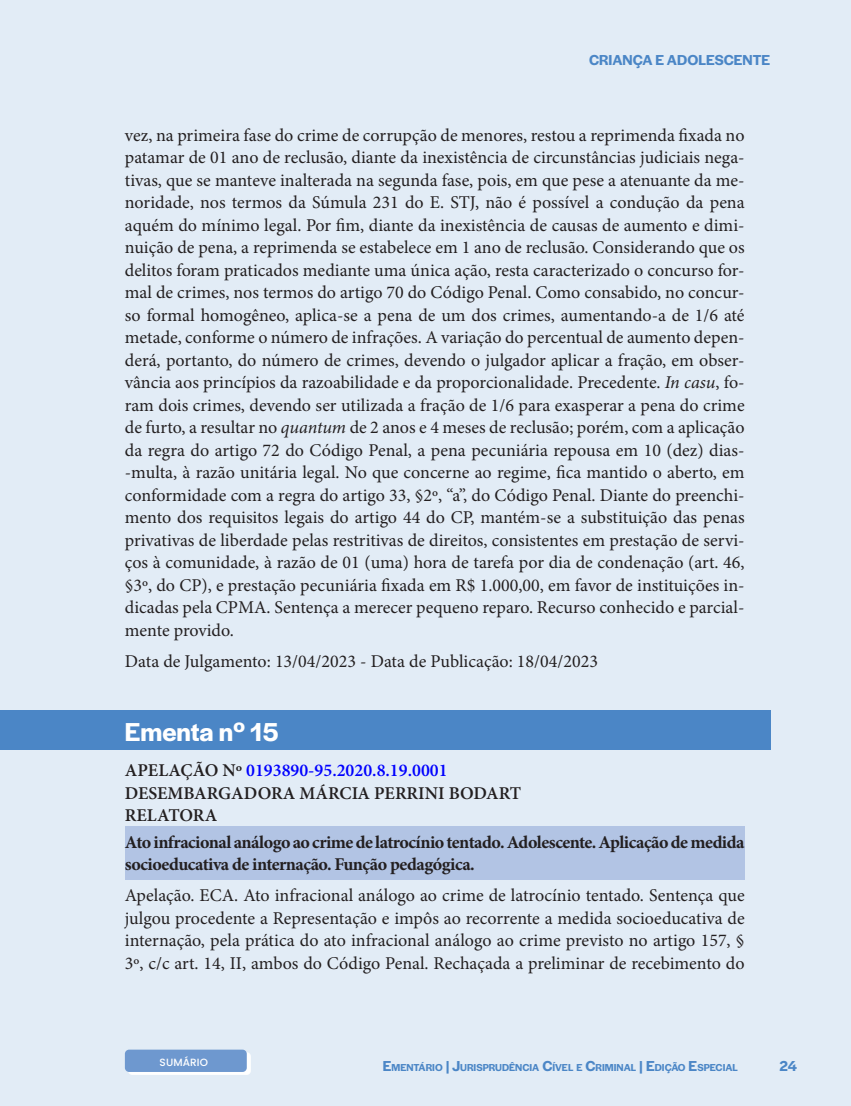
<style>
.page{position:relative;width:851px;height:1106px;background:#fff}
.page>*{position:absolute;margin:0;border:0;box-sizing:border-box;transform-origin:0 0}
.t1{font:600 27px "Halyard Display";color:#fff}
.t2{font:18px/22.5px "Minion Pro";color:#231f20;text-align:justify}
.t3{font:700 18px/22.5px "Minion Pro";letter-spacing:-.03em;color:#231f20}
.t4{font:600 18px "Minion Pro";color:#231f20}
.t5{font:600 18px "Minion Pro";color:#00f}
.t6{font:600 15px "Halyard Display";color:#4b86c6}
.t7{font:600 15px "Halyard Display";color:#4b86c6}
.t8{font:600 10.5px "Halyard Display";color:#4b86c6}
.t9{font:500 10.5px "Poppins";letter-spacing:.01em;color:#fff}
.s1{font-style:italic}
.s2{color:#231f20}
.s3{font-size:15px}
</style>
<div class="page">
<div style="left:0;top:0;width:850px;height:1106px;background:#e2ecf6"></div>
<div style="left:128px;top:1052px;width:122px;height:22px;background:linear-gradient(to right,#fff,#fff)"></div>
<div style="left:125px;top:1049px;width:122px;height:22px;background:#6e98cf;border-radius:4px"></div>
<div style="left:0;top:710px;width:770px;height:39px;background:#4b86c6"></div>
<div style="left:125px;top:826px;width:619px;height:53px;background:#b2c4e4"></div>
<p class="t6" style="left:589px;top:50px;width:182px">CRIANÇA E ADOLESCENTE</p>
<p class="t2" style="left:125px;top:124px;width:621px">vez, na primeira fase do crime de corrupção de menores, restou a reprimenda fixada no patamar de 01 ano de reclusão, diante da inexistência de circunstâncias judiciais nega&shy;tivas, que se manteve inalterada na segunda fase, pois, em que pese a atenuante da me&shy;noridade, nos termos da Súmula 231 do E. STJ, não é possível a condução da pena aquém do mínimo legal. Por fim, diante da inexistência de causas de aumento e dimi&shy;nuição de pena, a reprimenda se estabelece em 1 ano de reclusão. Considerando que os delitos foram praticados mediante uma única ação, resta caracterizado o concurso for&shy;mal de crimes, nos termos do artigo 70 do Código Penal. Como consabido, no concur&shy;so formal homogêneo, aplica-se a pena de um dos crimes, aumentando-a de 1/6 até metade, conforme o número de infrações. A variação do percentual de aumento depen&shy;derá, portanto, do número de crimes, devendo o julgador aplicar a fração, em obser&shy;vância aos princípios da razoabilidade e da proporcionalidade. Precedente. <span class="s1">In casu</span>, fo&shy;ram dois crimes, devendo ser utilizada a fração de 1/6 para exasperar a pena do crime de furto, a resultar no <span class="s1">quantum</span> de 2 anos e 4 meses de reclusão; porém, com a aplicação da regra do artigo 72 do Código Penal, a pena pecuniária repousa em 10 (dez) dias--multa, à razão unitária legal. No que concerne ao regime, fica mantido o aberto, em conformidade com a regra do artigo 33, §2º, “a”, do Código Penal. Diante do preenchi&shy;mento dos requisitos legais do artigo 44 do CP, mantém-se a substituição das penas privativas de liberdade pelas restritivas de direitos, consistentes em prestação de servi&shy;ços à comunidade, à razão de 01 (uma) hora de tarefa por dia de condenação (art. 46, §3º, do CP), e prestação pecuniária fixada em R$ 1.000,00, em favor de instituições in&shy;dicadas pela CPMA. Sentença a merecer pequeno reparo. Recurso conhecido e parcial&shy;mente provido.</p>
<p class="t2" style="left:125px;top:650px;width:474px">Data de Julgamento: 13/04/2023 - Data de Publicação: 18/04/2023</p>
<p class="t1" style="left:125px;top:712px;width:155px">Ementa nº 15</p>
<p class="t5" style="left:125px;top:757px;width:324px"><span class="s2">APELAÇÃO Nº</span> 0193890-95.2020.8.19.0001</p>
<p class="t4" style="left:125px;top:780px;width:398px">DESEMBARGADORA MÁRCIA PERRINI BODART</p>
<p class="t4" style="left:125px;top:802px;width:94px">RELATORA</p>
<p class="t3" style="left:125px;top:830px;width:621px">Ato infracional análogo ao crime de latrocínio tentado. Adolescente. Aplicação de medida socioeducativa de internação. Função pedagógica.</p>
<p class="t2" style="left:125px;top:884px;width:621px">Apelação. ECA. Ato infracional análogo ao crime de latrocínio tentado. Sentença que julgou procedente a Representação e impôs ao recorrente a medida socioeducativa de internação, pela prática do ato infracional análogo ao crime previsto no artigo 157, § 3º, c/c art. 14, II, ambos do Código Penal. Rechaçada a preliminar de recebimento do</p>
<p class="t9" style="left:159px;top:1056px;width:50px">SUMÁRIO</p>
<p class="t8" style="left:383px;top:1060px;width:356px"><span class="s3">E</span>MENTÁRIO <span class="s3">| J</span>URISPRUDÊNCIA <span class="s3">C</span>ÍVEL E <span class="s3">C</span>RIMINAL <span class="s3">| E</span>DIÇÃO <span class="s3">E</span>SPECIAL</p>
<p class="t7" style="left:779px;top:1055px;width:19px">24</p>
</div>
